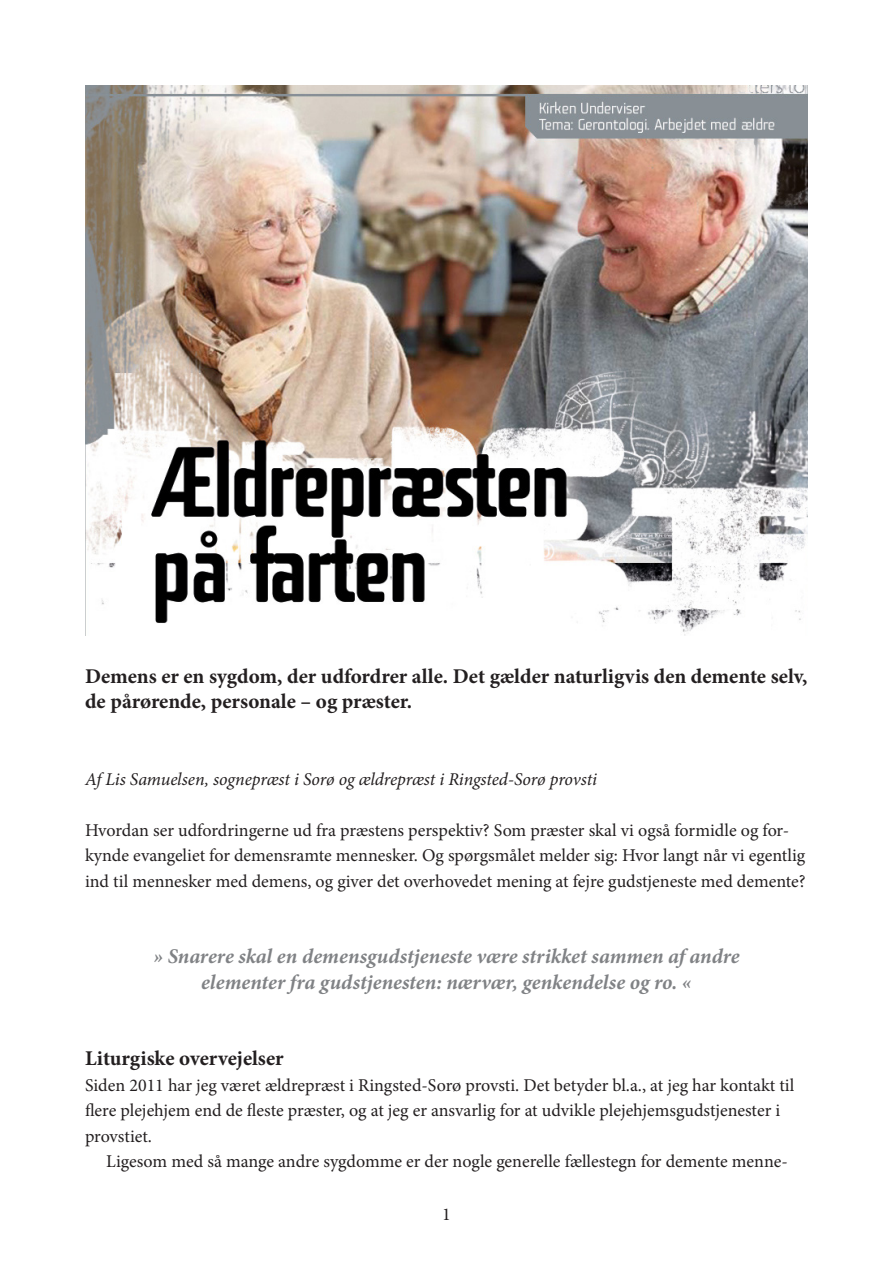
<style>
.page{position:relative;width:893px;height:1263px;background:#fff}
.page>*{position:absolute;margin:0;border:0;box-sizing:border-box;transform-origin:0 0}
.Manchet{font:700 21px/25.5px "Minion Pro";color:#231f20}
.Citat{font:italic 700 21px/25.5px "Minion Pro";letter-spacing:-.005em;color:#808285;text-align:center}
.Brødtekst{font:18px/25.5px "Minion Pro";color:#231f20}
.Brødtekst-2{font:italic 18px "Minion Pro";letter-spacing:-.01em;color:#231f20}
</style>
<div class="page">
<img style="left:85px;top:85px;width:723px;height:550px">
<p class="Manchet" style="left:85px;top:663px;width:724px">Demens er en sygdom, der udfordrer alle. Det gælder naturligvis den demente selv, de pårørende, personale – og præster.</p>
<p class="Brødtekst-2" style="left:85px;top:767px;width:513px">Af Lis Samuelsen, sognepræst i Sorø og ældrepræst i Ringsted-Sorø provsti</p>
<p class="Brødtekst" style="left:85px;top:817px;width:722px">Hvordan ser udfordringerne ud fra præstens perspektiv? Som præster skal vi også formidle og for&shy;kynde evangeliet for demensramte mennesker. Og spørgsmålet melder sig: Hvor langt når vi egentlig ind til mennesker med demens, og giver det overhovedet mening at fejre gudstjeneste med demente?</p>
<p class="Citat" style="left:153px;top:944px;width:588px">» Snarere skal en demensgudstjeneste være strikket sammen af andre elementer fra gudstjenesten: nærvær, genkendelse og ro. «</p>
<p class="Manchet" style="left:85px;top:1046px;width:200px">Liturgiske overvejelser</p>
<p class="Brødtekst" style="left:85px;top:1072px;width:711px">Siden 2011 har jeg været ældrepræst i Ringsted-Sorø provsti. Det betyder bl.a., at jeg har kontakt til flere plejehjem end de fleste præster, og at jeg er ansvarlig for at udvikle plejehjemsgudstjenester i provstiet.</p>
<p class="Brødtekst" style="left:106px;top:1149px;width:683px">Ligesom med så mange andre sygdomme er der nogle generelle fællestegn for demente menne-</p>
<p class="Brødtekst" style="left:442px;top:1201px;width:10px">1</p>
</div>
